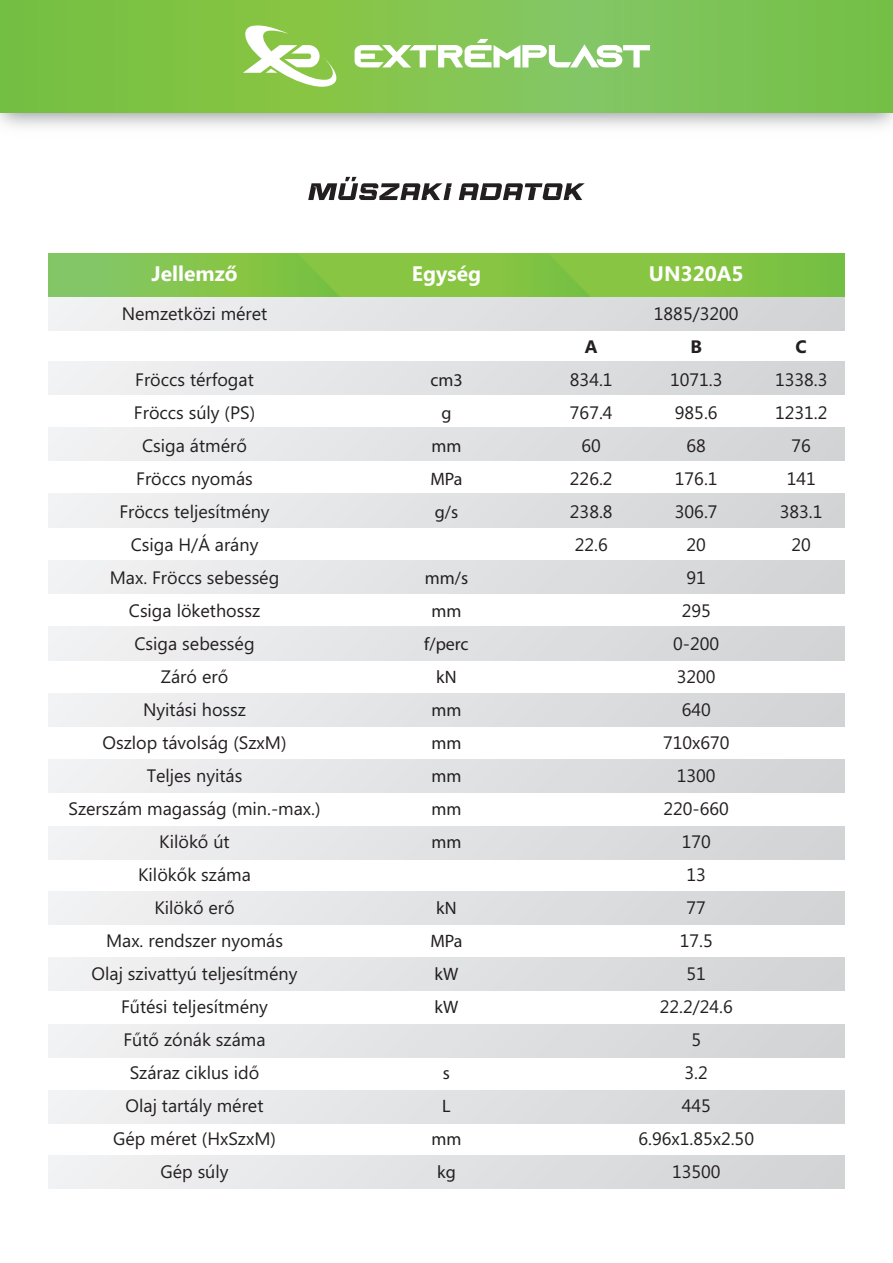
<style>
.page{position:relative;width:893px;height:1263px;background:#fff}
.page>*{position:absolute;margin:0;border:0;box-sizing:border-box;transform-origin:0 0}
.t1{font:700 21px "Microsoft Phags Pa";color:#fff}
.t2{font:18px/33px "Microsoft Phags Pa";color:#231f20;text-align:center}
.t3{font:18px/33px "Myriad Pro";color:#231f20;text-align:center}
.t4{font:700 18px "Microsoft Phags Pa";color:#231f20}
</style>
<div class="page">
<svg style="left:591px;top:253px;width:254px;height:44px;background:#81c342"></svg>
<svg style="left:48px;top:253px;width:543px;height:44px;background:#84c44a"></svg>
<div style="left:48px;top:297px;width:797px;height:33px;background:linear-gradient(to right,#f1f2f3,#d1d3d5)"></div>
<div style="left:48px;top:361px;width:797px;height:33px;background:linear-gradient(to right,#f1f2f3,#d1d3d5)"></div>
<div style="left:48px;top:427px;width:797px;height:33px;background:linear-gradient(to right,#f1f2f3,#d1d3d5)"></div>
<div style="left:48px;top:494px;width:797px;height:33px;background:linear-gradient(to right,#f1f2f3,#d1d3d5)"></div>
<div style="left:48px;top:560px;width:797px;height:33px;background:linear-gradient(to right,#f1f2f3,#d1d3d5)"></div>
<div style="left:48px;top:627px;width:797px;height:33px;background:linear-gradient(to right,#f1f2f3,#d1d3d5)"></div>
<div style="left:48px;top:693px;width:797px;height:34px;background:linear-gradient(to right,#f1f2f3,#d1d3d5)"></div>
<div style="left:48px;top:759px;width:797px;height:34px;background:linear-gradient(to right,#f1f2f3,#d1d3d5)"></div>
<div style="left:48px;top:826px;width:797px;height:33px;background:linear-gradient(to right,#f1f2f3,#d1d3d5)"></div>
<div style="left:48px;top:891px;width:797px;height:33px;background:linear-gradient(to right,#f1f2f3,#d1d3d5)"></div>
<div style="left:48px;top:957px;width:797px;height:34px;background:linear-gradient(to right,#f1f2f3,#d1d3d5)"></div>
<div style="left:48px;top:1024px;width:797px;height:33px;background:linear-gradient(to right,#f1f2f3,#d1d3d5)"></div>
<div style="left:48px;top:1091px;width:797px;height:33px;background:linear-gradient(to right,#f1f2f3,#d1d3d5)"></div>
<div style="left:48px;top:1155px;width:797px;height:33px;background:linear-gradient(to right,#f1f2f3,#d1d3d5)"></div>
<svg style="left:308px;top:177px;width:144px;height:23px"></svg>
<svg style="left:459px;top:183px;width:126px;height:17px"></svg>
<img style="left:0;top:112px;width:893px;height:15px">
<svg style="left:0;top:0;width:893px;height:112px;background:#7ec34e"></svg>
<svg style="left:355px;top:39px;width:295px;height:28px"></svg>
<svg style="left:243px;top:24px;width:103px;height:68px"></svg>
<p class="t1" style="left:151px;top:259px;width:88px">Jellemző</p>
<p class="t1" style="left:412px;top:259px;width:71px">Egység</p>
<p class="t1" style="left:649px;top:259px;width:96px">UN320A5</p>
<p class="t2" style="left:122px;top:297px;width:147px">Nemzetközi méret</p>
<p class="t2" style="left:654px;top:297px;width:86px">1885/3200</p>
<p class="t2" style="left:69px;top:363px;width:253px">Fröccs térfogat<br>Fröccs súly (PS)<br>Csiga átmérő<br>Fröccs nyomás<br>Fröccs teljesítmény<br>Csiga H/Á arány<br>Max. Fröccs sebesség<br>Csiga lökethossz<br>Csiga sebesség<br>Záró erő<br>Nyitási hossz<br>Oszlop távolság (SzxM)<br>Teljes nyitás<br>Szerszám magasság (min.-max.)<br>Kilökő út<br>Kilökők száma<br>Kilökő erő<br>Max. rendszer nyomás<br>Olaj szivattyú teljesítmény<br>Fűtési teljesítmény<br>Fűtő zónák száma<br>Száraz ciklus idő<br>Olaj tartály méret<br>Gép méret (HxSzxM)<br>Gép súly</p>
<p class="t3" style="left:430px;top:363px;width:34px">cm3 g mm<br>MPa g/s</p>
<p class="t3" style="left:424px;top:561px;width:46px">mm/s mm f/perc kN mm mm mm mm mm</p>
<p class="t3" style="left:430px;top:891px;width:34px">kN<br>MPa kW kW</p>
<p class="t3" style="left:431px;top:1056px;width:32px">s<br>L mm kg</p>
<p class="t4" style="left:585px;top:334px;width:14px">A</p>
<p class="t2" style="left:570px;top:362px;width:44px">834.1<br>767.4<br>60<br>226.2<br>238.8<br>22.6</p>
<p class="t4" style="left:690px;top:334px;width:13px">B</p>
<p class="t2" style="left:670px;top:362px;width:54px">1071.3<br>985.6<br>68<br>176.1<br>306.7<br>20</p>
<p class="t2" style="left:638px;top:561px;width:117px">91<br>295<br>0-200<br>3200<br>640<br>710x670<br>1300<br>220-660<br>170<br>13<br>77<br>17.5<br>51<br>22.2/24.6<br>5<br>3.2<br>445<br>6.96x1.85x2.50<br>13500</p>
<p class="t4" style="left:796px;top:334px;width:13px">C</p>
<p class="t2" style="left:775px;top:362px;width:54px">1338.3<br>1231.2<br>76<br>141<br>383.1<br>20</p>
</div>
